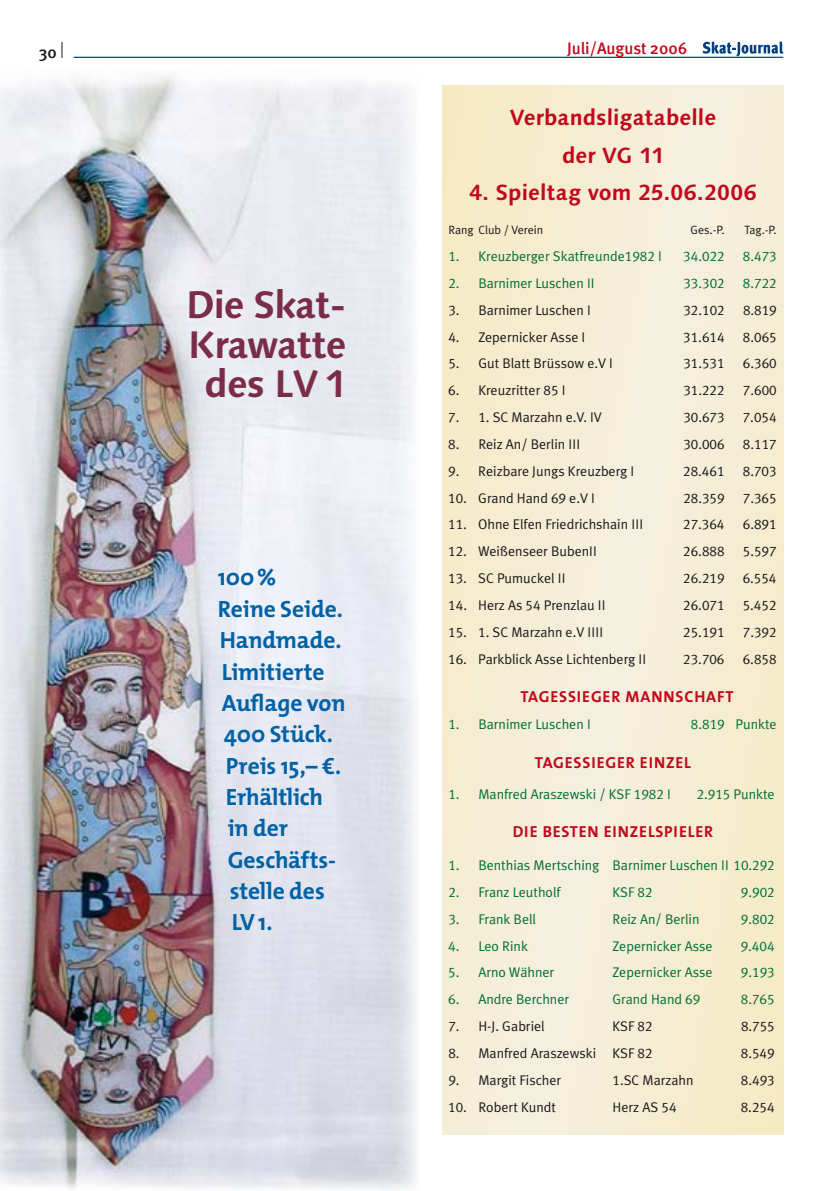
<style>
.page{position:relative;width:840px;height:1191px;background:#fff}
.page>*{position:absolute;margin:0;border:0;box-sizing:border-box;transform-origin:0 0}
.t1{font:700 38.2px/39.6px "Linotype Syntax";letter-spacing:-.04em;color:#7b2c47;text-align:center}
.t2{font:700 23.6px "The Mix 7";letter-spacing:-.005em;color:#0062a6}
.t3{font:700 22px/37.4px "Linotype Syntax";color:#c1081c;text-align:center}
.t4{font:500 16.6px "Meta";color:#c1081c}
.t5{font:16.6px "Meta Medium Caps";color:#1a171b}
.t6{font:700 16px "The Mix 7";letter-spacing:.06em;color:#c1081c}
.t7{font:14px "Meta Plus Lining Normal";color:#1a171b}
.t8{font:14px "Meta Plus Lining Normal";color:#006e33}
.t9{font:12px "Meta Plus Lining Normal";color:#1a171b}
</style>
<div class="page">
<svg style="left:61px;top:42px;width:1px;height:16px"></svg>
<hr style="left:74px;top:57px;width:708px;height:1px;background:#003f81">
<svg style="left:702px;top:42px;width:81px;height:15px"></svg>
<img style="left:0;top:75px;width:417px;height:1115px">
<svg style="left:442px;top:85px;width:340px;height:1049px;background:#f5edd4"></svg>
<p class="t5" style="left:39px;top:42px;width:20px">30</p>
<p class="t4" style="left:566px;top:38px;width:122px">Juli/August 2006</p>
<h1 class="t1" style="left:186px;top:285px;width:162px">Die Skat-<br>Krawatte des LV 1</h1>
<h2 class="t2" style="left:218px;top:557px;width:60px">100 %</h2>
<h2 class="t2" style="left:218px;top:589px;width:126px">Reine Seide.</h2>
<h2 class="t2" style="left:220px;top:620px;width:123px">Handmade.</h2>
<h2 class="t2" style="left:222px;top:652px;width:104px">Limitierte</h2>
<h2 class="t2" style="left:222px;top:683px;width:125px">Auflage von</h2>
<h2 class="t2" style="left:224px;top:714px;width:111px">400 Stück.</h2>
<h2 class="t2" style="left:226px;top:746px;width:117px">Preis 15,– €.</h2>
<h2 class="t2" style="left:226px;top:777px;width:99px">Erhältlich</h2>
<h2 class="t2" style="left:228px;top:808px;width:62px">in der</h2>
<h2 class="t2" style="left:228px;top:840px;width:110px">Geschäfts-</h2>
<h2 class="t2" style="left:229px;top:871px;width:97px">stelle des</h2>
<h2 class="t2" style="left:231px;top:902px;width:42px">LV 1.</h2>
<h3 class="t3" style="left:509px;top:99px;width:208px">Verbandsligatabelle der VG 11</h3>
<h3 class="t3" style="left:469px;top:173px;width:289px">4. Spieltag vom 25.06.2006</h3>
<p class="t9" style="left:448px;top:223px;width:96px">Rang Club / Verein</p>
<p class="t9" style="left:690px;top:223px;width:36px">Ges.-P.</p>
<p class="t9" style="left:744px;top:223px;width:34px">Tag.-P.</p>
<p class="t8" style="left:448px;top:248px;width:215px">1. Kreuzberger Skatfreunde1982 I</p>
<p class="t8" style="left:683px;top:248px;width:43px">34.022</p>
<p class="t8" style="left:742px;top:248px;width:35px">8.473</p>
<p class="t8" style="left:448px;top:275px;width:148px">2. Barnimer Luschen II</p>
<p class="t8" style="left:683px;top:275px;width:43px">33.302</p>
<p class="t8" style="left:742px;top:275px;width:35px">8.722</p>
<p class="t7" style="left:448px;top:302px;width:144px">3. Barnimer Luschen I</p>
<p class="t7" style="left:683px;top:302px;width:43px">32.102</p>
<p class="t7" style="left:742px;top:302px;width:35px">8.819</p>
<p class="t7" style="left:448px;top:328px;width:138px">4. Zepernicker Asse I</p>
<p class="t7" style="left:683px;top:328px;width:43px">31.614</p>
<p class="t7" style="left:742px;top:328px;width:35px">8.065</p>
<p class="t7" style="left:448px;top:355px;width:166px">5. Gut Blatt Brüssow e.V I</p>
<p class="t7" style="left:683px;top:355px;width:43px">31.531</p>
<p class="t7" style="left:742px;top:355px;width:35px">6.360</p>
<p class="t7" style="left:448px;top:382px;width:118px">6. Kreuzritter 85 I</p>
<p class="t7" style="left:683px;top:382px;width:43px">31.222</p>
<p class="t7" style="left:742px;top:382px;width:35px">7.600</p>
<p class="t7" style="left:448px;top:409px;width:155px">7. 1. SC Marzahn e.V. IV</p>
<p class="t7" style="left:683px;top:409px;width:43px">30.673</p>
<p class="t7" style="left:742px;top:409px;width:35px">7.054</p>
<p class="t7" style="left:448px;top:436px;width:133px">8. Reiz An/ Berlin III</p>
<p class="t7" style="left:683px;top:436px;width:43px">30.006</p>
<p class="t7" style="left:742px;top:436px;width:35px">8.117</p>
<p class="t7" style="left:448px;top:463px;width:187px">9. Reizbare Jungs Kreuzberg I</p>
<p class="t7" style="left:682px;top:463px;width:43px">28.461</p>
<p class="t7" style="left:742px;top:463px;width:35px">8.703</p>
<p class="t7" style="left:448px;top:490px;width:148px">10. Grand Hand 69 e.V I</p>
<p class="t7" style="left:683px;top:490px;width:43px">28.359</p>
<p class="t7" style="left:742px;top:490px;width:35px">7.365</p>
<p class="t7" style="left:448px;top:516px;width:196px">11. Ohne Elfen Friedrichshain III</p>
<p class="t7" style="left:682px;top:516px;width:43px">27.364</p>
<p class="t7" style="left:742px;top:516px;width:35px">6.891</p>
<p class="t7" style="left:448px;top:543px;width:150px">12. Weißenseer BubenII</p>
<p class="t7" style="left:683px;top:543px;width:43px">26.888</p>
<p class="t7" style="left:742px;top:543px;width:35px">5.597</p>
<p class="t7" style="left:448px;top:570px;width:119px">13. SC Pumuckel II</p>
<p class="t7" style="left:683px;top:570px;width:43px">26.219</p>
<p class="t7" style="left:742px;top:570px;width:35px">6.554</p>
<p class="t7" style="left:448px;top:597px;width:159px">14. Herz As 54 Prenzlau II</p>
<p class="t7" style="left:683px;top:597px;width:43px">26.071</p>
<p class="t7" style="left:742px;top:597px;width:35px">5.452</p>
<p class="t7" style="left:448px;top:624px;width:156px">15. 1. SC Marzahn e.V IIII</p>
<p class="t7" style="left:683px;top:624px;width:43px">25.191</p>
<p class="t7" style="left:742px;top:624px;width:35px">7.392</p>
<p class="t7" style="left:448px;top:651px;width:199px">16. Parkblick Asse Lichtenberg II</p>
<p class="t7" style="left:683px;top:651px;width:43px">23.706</p>
<p class="t7" style="left:742px;top:651px;width:35px">6.858</p>
<p class="t6" style="left:448px;top:683px;width:20px">Tagess</p>
<p class="t6" style="left:576px;top:683px;width:16px">ieger</p>
<p class="t6" style="left:625px;top:683px;width:61px">Mannschaf</p>
<p class="t6" style="left:725px;top:683px;width:10px">t</p>
<p class="t8" style="left:448px;top:716px;width:144px">1. Barnimer Luschen I</p>
<p class="t8" style="left:690px;top:716px;width:87px">8.819 Punkte</p>
<p class="t6" style="left:534px;top:749px;width:11px">Tagess</p>
<p class="t6" style="left:591px;top:749px;width:16px">ieger</p>
<p class="t6" style="left:639px;top:749px;width:36px">Einzel</p>
<p class="t8" style="left:448px;top:785px;width:224px">1. Manfred Araszewski / KSF 1982 I</p>
<p class="t8" style="left:696px;top:785px;width:79px">2.915 Punkte</p>
<p class="t6" style="left:512px;top:818px;width:127px">Die besten Einzelsp</p>
<p class="t6" style="left:673px;top:818px;width:15px">ieler</p>
<p class="t8" style="left:448px;top:857px;width:327px">1. Benthias Mertsching Barnimer Luschen II 10.292</p>
<p class="t8" style="left:448px;top:884px;width:114px">2. Franz Leutholf</p>
<p class="t8" style="left:612px;top:884px;width:42px">KSF 82</p>
<p class="t8" style="left:740px;top:884px;width:35px">9.902</p>
<p class="t8" style="left:448px;top:910px;width:89px">3. Frank Bell</p>
<p class="t8" style="left:612px;top:910px;width:88px">Reiz An/ Berlin</p>
<p class="t8" style="left:740px;top:910px;width:35px">9.802</p>
<p class="t8" style="left:448px;top:937px;width:81px">4. Leo Rink</p>
<p class="t8" style="left:612px;top:937px;width:101px">Zepernicker Asse</p>
<p class="t8" style="left:740px;top:937px;width:35px">9.404</p>
<p class="t8" style="left:448px;top:964px;width:107px">5. Arno Wähner</p>
<p class="t8" style="left:612px;top:964px;width:101px">Zepernicker Asse</p>
<p class="t8" style="left:740px;top:964px;width:35px">9.193</p>
<p class="t8" style="left:448px;top:991px;width:122px">6. Andre Berchner</p>
<p class="t8" style="left:612px;top:991px;width:89px">Grand Hand 69</p>
<p class="t8" style="left:740px;top:991px;width:35px">8.765</p>
<p class="t7" style="left:448px;top:1018px;width:98px">7. H-J. Gabriel</p>
<p class="t7" style="left:612px;top:1018px;width:42px">KSF 82</p>
<p class="t7" style="left:740px;top:1018px;width:35px">8.755</p>
<p class="t7" style="left:448px;top:1045px;width:206px">8. Manfred Araszewski KSF 82</p>
<p class="t7" style="left:740px;top:1045px;width:35px">8.549</p>
<p class="t7" style="left:448px;top:1071px;width:114px">9. Margit Fischer</p>
<p class="t7" style="left:612px;top:1071px;width:82px">1.SC Marzahn</p>
<p class="t7" style="left:740px;top:1071px;width:35px">8.493</p>
<p class="t7" style="left:448px;top:1098px;width:109px">10. Robert Kundt</p>
<p class="t7" style="left:612px;top:1098px;width:66px">Herz AS 54</p>
<p class="t7" style="left:740px;top:1098px;width:35px">8.254</p>
</div>
